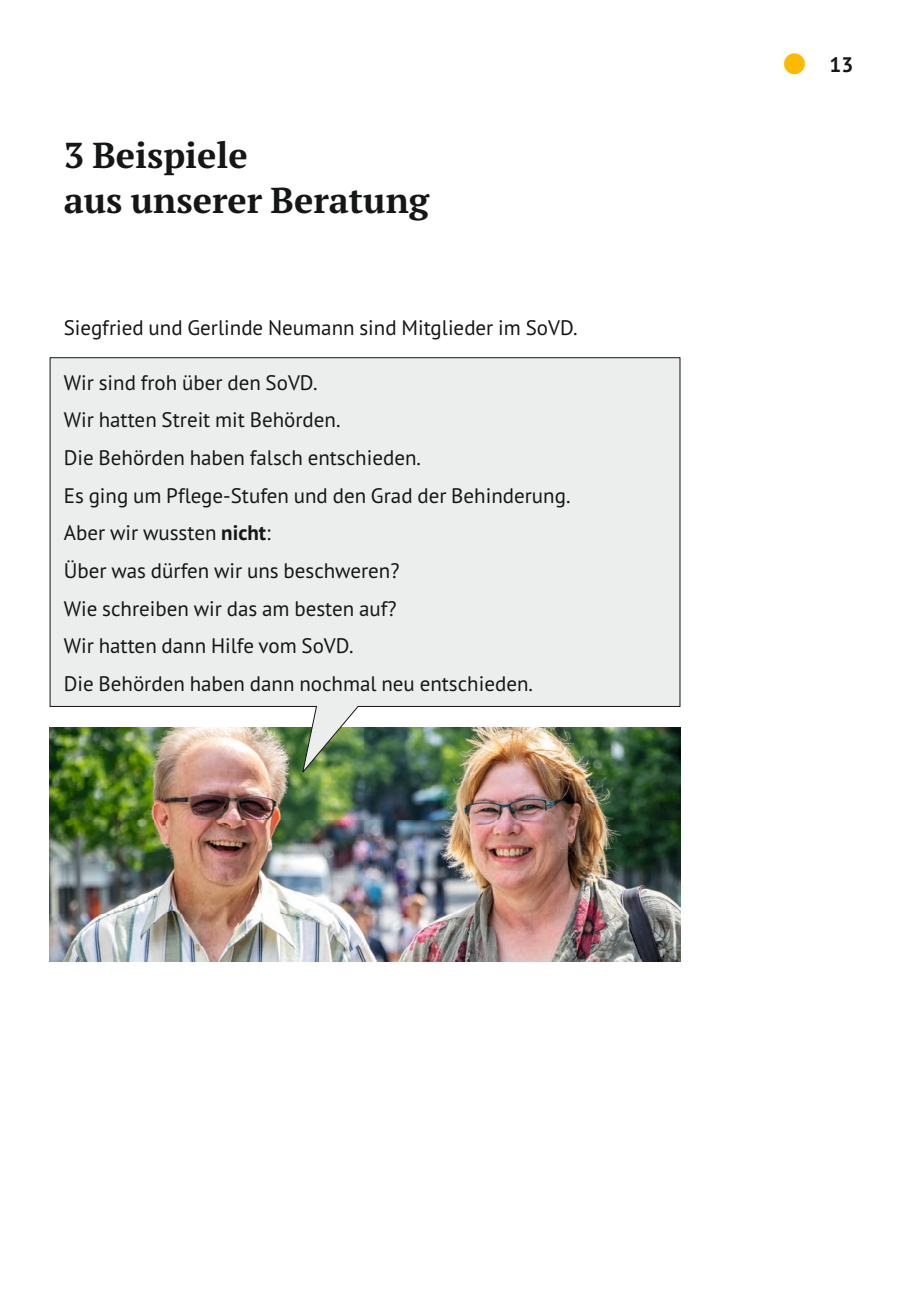
<style>
.page{position:relative;width:906px;height:1289px;background:#fff}
.page>*{position:absolute;margin:0;border:0;box-sizing:border-box;transform-origin:0 0}
.t1{font:700 36px/45px "PT Serif Pro";color:#151616}
.t2{font:21px/37.7px "PT Sans Pro";color:#151616}
.t3{font:700 21px "PT Sans Pro";color:#151616}
.s1{font-weight:700}
.s2{color:#fbba00}
</style>
<div class="page">
<img style="left:50px;top:774px;width:630px;height:187px">
<svg style="left:49px;top:357px;width:632px;height:417px;background:#dfe1dc"></svg>
<h1 class="t1" style="left:64px;top:132px;width:367px">3 Beispiele<br>aus unserer Beratung</h1>
<p class="t2" style="left:64px;top:308px;width:515px">Siegfried und Gerlinde Neumann sind Mitglieder im SoVD.</p>
<p class="t2" style="left:64px;top:363px;width:508px">Wir sind froh über den SoVD.<br>Wir hatten Streit mit Behörden.<br>Die Behörden haben falsch entschieden.<br>Es ging um Pflege-Stufen und den Grad der Behinderung.<br>Aber wir wussten <span class="s1">nicht</span>:<br>Über was dürfen wir uns beschweren?<br>Wie schreiben wir das am besten auf?<br>Wir hatten dann Hilfe vom SoVD.<br>Die Behörden haben dann nochmal neu entschieden.</p>
<p class="t3" style="left:781px;top:50px;width:73px"><span class="s2">●</span> 13</p>
</div>
